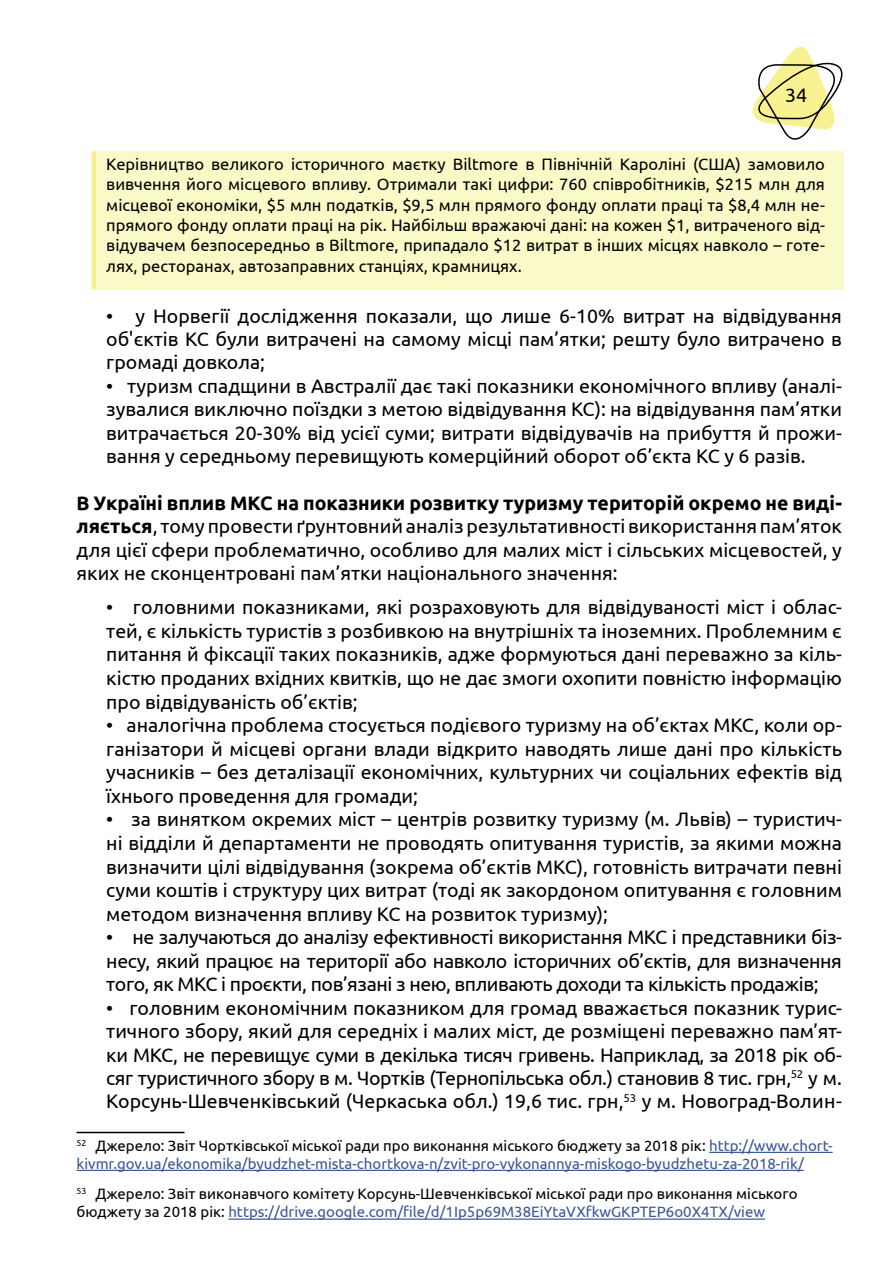
<style>
.page{position:relative;width:893px;height:1263px;background:#fff}
.page>*{position:absolute;margin:0;border:0;box-sizing:border-box;transform-origin:0 0}
.t1{font:19.5px/23.5px "Ubuntu";color:#000;text-align:justify}
.t2{font:16.5px/20.4px "Ubuntu";color:#000;text-align:justify}
.t3{font:15px/18px "Ubuntu";color:#3b5696}
.t4{font:15px/18px "Ubuntu";color:#000}
.s1{font-weight:700}
.s2{color:#000}
.s3{color:#3b5696}
</style>
<div class="page">
<svg style="left:752px;top:46px;width:92px;height:107px"></svg>
<hr style="left:92px;top:151px;width:4px;height:139px;background:#f7f091">
<div style="left:95px;top:151px;width:748px;height:139px;background:#fafac9"></div>
<hr style="left:77px;top:1132px;width:108px;height:1px;background:#000">
<hr style="left:709px;top:1152px;width:124px;height:1px;background:#3b5696">
<hr style="left:77px;top:1170px;width:727px;height:1px;background:#3b5696">
<hr style="left:228px;top:1218px;width:537px;height:2px;background:#3b5696">
<p class="t1" style="left:785px;top:83px;width:23px">34</p>
<p class="t2" style="left:106px;top:154px;width:720px">Керівництво великого історичного маєтку Biltmore в Північній Кароліні (США) замовило вивчення його місцевого впливу. Отримали такі цифри: 760 співробітників, $215 млн для місцевої економіки, $5 млн податків, $9,5 млн прямого фонду оплати праці та $8,4 млн не&shy;прямого фонду оплати праці на рік. Найбільш вражаючі дані: на кожен $1, витраченого від&shy;відувачем безпосередньо в Biltmore, припадало $12 витрат в інших місцях навколо – готе&shy;лях, ресторанах, автозаправних станціях, крамницях.</p>
<p class="t1" style="left:106px;top:303px;width:737px">• у Норвегії дослідження показали, що лише 6-10% витрат на відвідування об'єктів КС були витрачені на самому місці пам’ятки; решту було витрачено в громаді довкола;</p>
<p class="t1" style="left:106px;top:373px;width:737px">• туризм спадщини в Австралії дає такі показники економічного впливу (аналі&shy;зувалися виключно поїздки з метою відвідування КС): на відвідування пам’ятки витрачається 20-30% від усієї суми; витрати відвідувачів на прибуття й прожи&shy;вання у середньому перевищують комерційний оборот об’єкта КС у 6 разів.</p>
<p class="t1" style="left:77px;top:491px;width:767px"><span class="s1">В Україні вплив МКС на показники розвитку туризму територій окремо не виді&shy;ляється</span>, тому провести ґрунтовний аналіз результативності використання пам’яток для цієї сфери проблематично, особливо для малих міст і сільських місцевостей, у яких не сконцентровані пам’ятки національного значення:</p>
<p class="t1" style="left:106px;top:595px;width:737px">• головними показниками, які розраховують для відвідуваності міст і облас&shy;тей, є кількість туристів з розбивкою на внутрішніх та іноземних. Проблемним є питання й фіксації таких показників, адже формуються дані переважно за кіль&shy;кістю проданих вхідних квитків, що не дає змоги охопити повністю інформацію про відвідуваність об’єктів;</p>
<p class="t1" style="left:106px;top:713px;width:737px">• аналогічна проблема стосується подієвого туризму на об’єктах МКС, коли ор&shy;ганізатори й місцеві органи влади відкрито наводять лише дані про кількість учасників – без деталізації економічних, культурних чи соціальних ефектів від їхнього проведення для громади;</p>
<p class="t1" style="left:106px;top:807px;width:737px">• за винятком окремих міст – центрів розвитку туризму (м. Львів) – туристич&shy;ні відділи й департаменти не проводять опитування туристів, за якими можна визначити цілі відвідування (зокрема об’єктів МКС), готовність витрачати певні суми коштів і структуру цих витрат (тоді як закордоном опитування є головним методом визначення впливу КС на розвиток туризму);</p>
<p class="t1" style="left:106px;top:925px;width:737px">• не залучаються до аналізу ефективності використання МКС і представники біз&shy;несу, який працює на території або навколо історичних об’єктів, для визначення того, як МКС і проєкти, пов’язані з нею, впливають доходи та кількість продажів;</p>
<p class="t1" style="left:106px;top:995px;width:737px">• головним економічним показником для громад вважається показник турис&shy;тичного збору, який для середніх і малих міст, де розміщені переважно пам’ят&shy;ки МКС, не перевищує суми в декілька тисяч гривень. Наприклад, за 2018 рік об&shy;сяг туристичного збору в м. Чортків (Тернопільська обл.) становив 8 тис. грн,<sup>52</sup> у м.<br>Корсунь-Шевченківський (Черкаська обл.) 19,6 тис. грн,<sup>53</sup> у м. Новоград-Волин-</p>
<p class="t3" style="left:77px;top:1136px;width:758px"><sup>52</sup> <span class="s2">Джерело: Звіт Чортківської міської ради про виконання міського бюджету за 2018 рік:</span> http://www.chort&shy;kivmr.gov.ua/ekonomika/byudzhet-mista-chortkova-n/zvit-pro-vykonannya-miskogo-byudzhetu-za-2018-rik/</p>
<p class="t4" style="left:77px;top:1184px;width:722px"><sup>53</sup> Джерело: Звіт виконавчого комітету Корсунь-Шевченківської міської ради про виконання міського бюджету за 2018 рік: <span class="s3">https://drive.google.com/file/d/1Ip5p69M38EiYtaVXfkwGKPTEP6o0X4TX/view</span></p>
</div>
